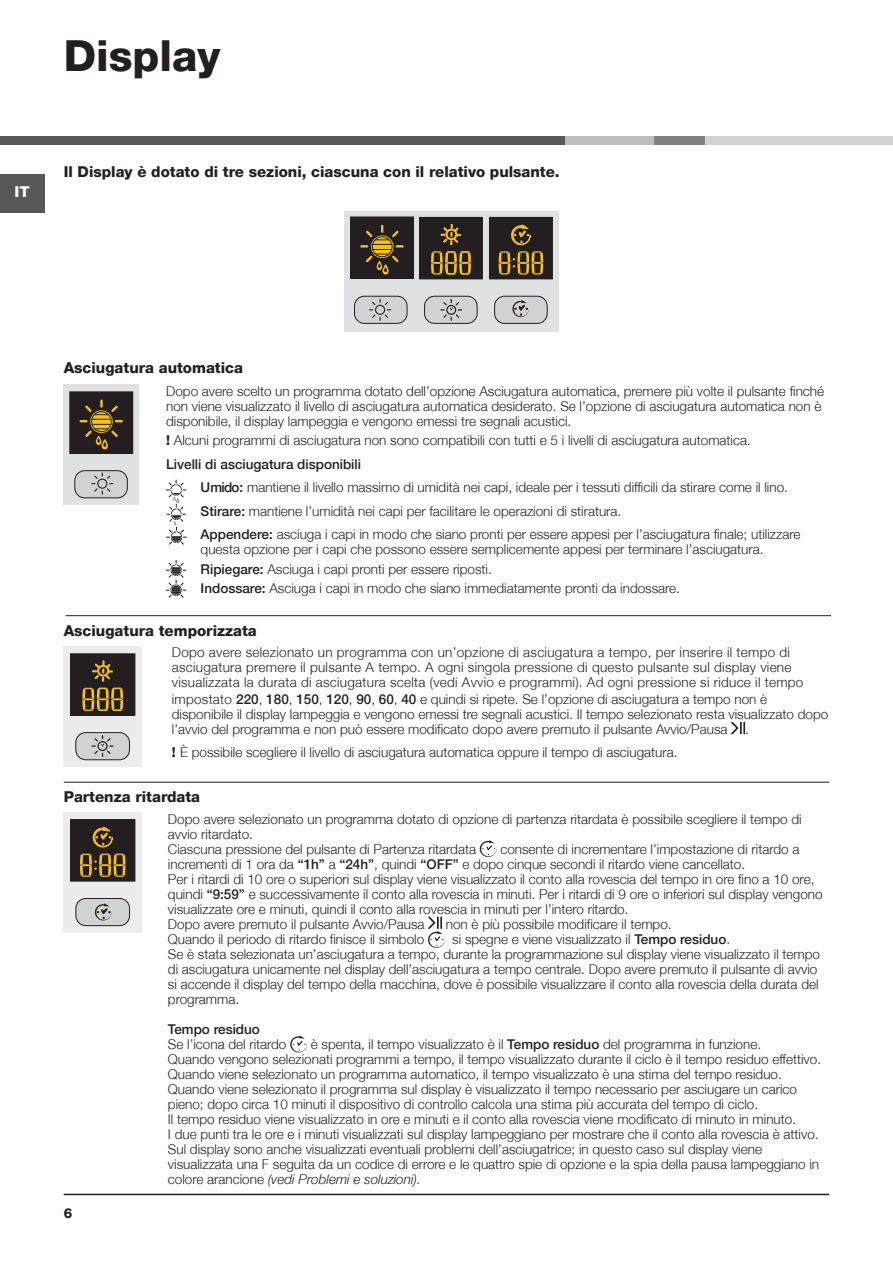
<style>
.page{position:relative;width:893px;height:1263px;background:#fff}
.page>*{position:absolute;margin:0;border:0;box-sizing:border-box;transform-origin:0 0}
.t1{font:800 42.75px "Helvetica Neue";color:#231f20}
.t2{font:800 15px "Helvetica Neue";color:#231f20}
.t3{font:800 15px "Helvetica Neue";color:#fff;scale:1.05 1}
.t4{font:300 13.5px/15px "Helvetica Neue";color:#231f20}
.t5{font:300 13.5px/15.3px "Helvetica Neue";letter-spacing:.02em;color:#231f20}
.t6{font:500 13.5px "Helvetica Neue";color:#231f20}
.t7{font:800 13.5px "Helvetica Neue";color:#231f20}
.s1{font-weight:800}
.s2{font-weight:500}
.s3{font-style:italic}
</style>
<div class="page">
<hr style="left:64px;top:1194px;width:765px;height:1px;background:#231f20">
<div style="left:0;top:174px;width:45px;height:38px;background:#57585a"></div>
<hr style="left:66px;top:615px;width:765px;height:1px;background:#231f20">
<svg style="left:731px;top:722px;width:14px;height:12px"></svg>
<hr style="left:64px;top:782px;width:765px;height:1px;background:#231f20">
<svg style="left:480px;top:840px;width:17px;height:17px"></svg>
<svg style="left:428px;top:916px;width:17px;height:32px"></svg>
<svg style="left:290px;top:1036px;width:17px;height:16px"></svg>
<div style="left:344px;top:211px;width:215px;height:120px;background:#e0e1e3"></div>
<div style="left:419px;top:217px;width:63px;height:62px;background:#231f20"></div>
<div style="left:419px;top:217px;width:64px;height:62px;border:1px solid #231f20"></div>
<div style="left:489px;top:217px;width:63px;height:62px;background:#231f20"></div>
<div style="left:489px;top:217px;width:64px;height:62px;border:1px solid #231f20"></div>
<svg style="left:499px;top:224px;width:44px;height:50px"></svg>
<svg style="left:431px;top:251px;width:40px;height:23px"></svg>
<div style="left:354px;top:296px;width:53px;height:27px;background:#d1d2d4;border-radius:10px"></div>
<div style="left:354px;top:296px;width:54px;height:28px;border:1px solid #231f20;border-radius:10px"></div>
<div style="left:425px;top:296px;width:52px;height:27px;background:#d1d2d4;border-radius:10px"></div>
<div style="left:424px;top:296px;width:54px;height:28px;border:1px solid #231f20;border-radius:10px"></div>
<div style="left:495px;top:296px;width:52px;height:27px;background:#d1d2d4;border-radius:10px"></div>
<div style="left:494px;top:296px;width:54px;height:28px;border:1px solid #231f20;border-radius:10px"></div>
<svg style="left:441px;top:224px;width:20px;height:21px"></svg>
<svg style="left:440px;top:299px;width:22px;height:22px"></svg>
<svg style="left:369px;top:299px;width:22px;height:22px"></svg>
<svg style="left:512px;top:300px;width:17px;height:17px"></svg>
<div style="left:350px;top:217px;width:64px;height:62px;background:#231f20"></div>
<svg style="left:360px;top:225px;width:44px;height:49px"></svg>
<div style="left:372px;top:237px;width:20px;height:20px;border:1px solid #231f20;border-radius:50%"></div>
<div style="left:64px;top:385px;width:75px;height:120px;background:#e0e1e3"></div>
<div style="left:70px;top:392px;width:63px;height:61px;background:#231f20"></div>
<div style="left:70px;top:392px;width:63px;height:62px;border:1px solid #231f20"></div>
<div style="left:75px;top:471px;width:52px;height:27px;background:#d1d2d4;border-radius:10px"></div>
<div style="left:75px;top:470px;width:53px;height:28px;border:1px solid #231f20;border-radius:10px"></div>
<svg style="left:91px;top:472px;width:22px;height:23px"></svg>
<svg style="left:80px;top:400px;width:43px;height:49px"></svg>
<div style="left:91px;top:412px;width:20px;height:20px;border:1px solid #231f20;border-radius:50%"></div>
<div style="left:64px;top:647px;width:78px;height:120px;background:#ececee"></div>
<div style="left:71px;top:654px;width:64px;height:61px;background:#231f20"></div>
<div style="left:70px;top:653px;width:65px;height:62px;border:1px solid #231f20"></div>
<svg style="left:82px;top:688px;width:41px;height:23px"></svg>
<div style="left:76px;top:733px;width:53px;height:27px;background:#d1d2d4;border-radius:10px"></div>
<div style="left:76px;top:732px;width:54px;height:28px;border:1px solid #231f20;border-radius:10px"></div>
<svg style="left:93px;top:661px;width:19px;height:20px"></svg>
<svg style="left:91px;top:735px;width:23px;height:22px"></svg>
<div style="left:64px;top:813px;width:78px;height:120px;background:#ececee"></div>
<div style="left:71px;top:820px;width:64px;height:61px;background:#231f20"></div>
<div style="left:70px;top:819px;width:65px;height:62px;border:1px solid #231f20"></div>
<svg style="left:93px;top:827px;width:20px;height:20px"></svg>
<svg style="left:80px;top:854px;width:45px;height:23px"></svg>
<div style="left:76px;top:898px;width:54px;height:28px;background:#d1d2d4;border-radius:10px"></div>
<div style="left:76px;top:898px;width:54px;height:28px;border:1px solid #231f20;border-radius:10px"></div>
<svg style="left:95px;top:903px;width:16px;height:17px"></svg>
<svg style="left:166px;top:480px;width:21px;height:64px"></svg>
<svg style="left:166px;top:560px;width:20px;height:37px"></svg>
<div style="left:0;top:136px;width:893px;height:9px;background:#57585a"></div>
<div style="left:565px;top:136px;width:90px;height:9px;background:#bcbdc0"></div>
<div style="left:655px;top:136px;width:51px;height:9px;background:#808285"></div>
<div style="left:706px;top:136px;width:187px;height:9px;background:#d1d2d4"></div>
<h1 class="t1" style="left:64px;top:30px;width:158px">Display</h1>
<p class="t3" style="left:15px;top:183px;width:16px">IT</p>
<p class="t2" style="left:64px;top:163px;width:497px">Il Display è dotato di tre sezioni, ciascuna con il relativo pulsante.</p>
<p class="t2" style="left:64px;top:359px;width:181px">Asciugatura automatica</p>
<p class="t4" style="left:166px;top:383px;width:659px">Dopo avere scelto un programma dotato dell’opzione Asciugatura automatica, premere più volte il pulsante finché non viene visualizzato il livello di asciugatura automatica desiderato. Se l’opzione di asciugatura automatica non è disponibile, il display lampeggia e vengono emessi tre segnali acustici.</p>
<p class="t4" style="left:166px;top:428px;width:586px;line-height:23.5px"><span class="s1">!</span> Alcuni programmi di asciugatura non sono compatibili con tutti e 5 i livelli di asciugatura automatica.<br><span class="s2">Livelli di asciugatura disponibili</span></p>
<p class="t4" style="left:201px;top:475px;width:601px;line-height:23.5px"><span class="s2">Umido:</span> mantiene il livello massimo di umidità nei capi, ideale per i tessuti difficili da stirare come il lino.<br><span class="s2">Stirare:</span> mantiene l’umidità nei capi per facilitare le operazioni di stiratura.<br><span class="s2">Appendere:</span> asciuga i capi in modo che siano pronti per essere appesi per l’asciugatura finale; utilizzare</p>
<p class="t4" style="left:201px;top:540px;width:564px;line-height:19.4px">questa opzione per i capi che possono essere semplicemente appesi per terminare l’asciugatura.<br><span class="s2">Ripiegare:</span> Asciuga i capi pronti per essere riposti.<br><span class="s2">Indossare:</span> Asciuga i capi in modo che siano immediatamente pronti da indossare.</p>
<p class="t2" style="left:64px;top:621px;width:195px">Asciugatura temporizzata</p>
<p class="t5" style="left:172px;top:645px;width:658px">Dopo avere selezionato un programma con un’opzione di asciugatura a tempo, per inserire il tempo di asciugatura premere il pulsante A tempo. A ogni singola pressione di questo pulsante sul display viene visualizzata la durata di asciugatura scelta (vedi Avvio e programmi). Ad ogni pressione si riduce il tempo impostato <span class="s2">220</span>, <span class="s2">180</span>, <span class="s2">150</span>, <span class="s2">120</span>, <span class="s2">90</span>, <span class="s2">60</span>, <span class="s2">40</span> e quindi si ripete. Se l’opzione di asciugatura a tempo non è disponibile il display lampeggia e vengono emessi tre segnali acustici. Il tempo selezionato resta visualizzato dopo l’avvio del programma e non può essere modificato dopo avere premuto il pulsante Avvio/Pausa</p>
<p class="t4" style="left:745px;top:721px;width:5px">.</p>
<p class="t4" style="left:172px;top:744px;width:507px"><span class="s1">!</span> È possibile scegliere il livello di asciugatura automatica oppure il tempo di asciugatura.</p>
<p class="t2" style="left:64px;top:788px;width:138px">Partenza ritardata</p>
<p class="t4" style="left:168px;top:811px;width:635px">Dopo avere selezionato un programma dotato di opzione di partenza ritardata è possibile scegliere il tempo di avvio ritardato.<br>Ciascuna pressione del pulsante di Partenza ritardata</p>
<p class="t4" style="left:168px;top:841px;width:656px;text-indent:332px">consente di incrementare l’impostazione di ritardo a incrementi di 1 ora da <span class="s2">“1h”</span> a <span class="s2">“24h”</span>, quindi <span class="s2">“OFF”</span> e dopo cinque secondi il ritardo viene cancellato.<br>Per i ritardi di 10 ore o superiori sul display viene visualizzato il conto alla rovescia del tempo in ore fino a 10 ore, quindi <span class="s2">“9:59”</span> e successivamente il conto alla rovescia in minuti. Per i ritardi di 9 ore o inferiori sul display vengono visualizzate ore e minuti, quindi il conto alla rovescia in minuti per l’intero ritardo.<br>Dopo avere premuto il pulsante Avvio/Pausa</p>
<p class="t4" style="left:446px;top:916px;width:227px">non è più possibile modificare il tempo.</p>
<p class="t7" style="left:64px;top:1205px;width:10px">6</p>
<p class="t4" style="left:168px;top:931px;width:258px">Quando il periodo di ritardo finisce il simbolo</p>
<p class="t4" style="left:168px;top:931px;width:654px;text-indent:284px">si spegne e viene visualizzato il <span class="s2">Tempo residuo</span>.<br>Se è stata selezionata un’asciugatura a tempo, durante la programmazione sul display viene visualizzato il tempo di asciugatura unicamente nel display dell’asciugatura a tempo centrale. Dopo avere premuto il pulsante di avvio si accende il display del tempo della macchina, dove è possibile visualizzare il conto alla rovescia della durata del programma.</p>
<p class="t6" style="left:168px;top:1021px;width:94px">Tempo residuo</p>
<p class="t4" style="left:168px;top:1036px;width:120px">Se l’icona del ritardo</p>
<p class="t4" style="left:168px;top:1036px;width:655px;text-indent:143px">è spenta, il tempo visualizzato è il <span class="s2">Tempo residuo</span> del programma in funzione.<br>Quando vengono selezionati programmi a tempo, il tempo visualizzato durante il ciclo è il tempo residuo effettivo.<br>Quando viene selezionato un programma automatico, il tempo visualizzato è una stima del tempo residuo.<br>Quando viene selezionato il programma sul display è visualizzato il tempo necessario per asciugare un carico pieno; dopo circa 10 minuti il dispositivo di controllo calcola una stima più accurata del tempo di ciclo.<br>Il tempo residuo viene visualizzato in ore e minuti e il conto alla rovescia viene modificato di minuto in minuto.<br>I due punti tra le ore e i minuti visualizzati sul display lampeggiano per mostrare che il conto alla rovescia è attivo.<br>Sul display sono anche visualizzati eventuali problemi dell’asciugatrice; in questo caso sul display viene visualizzata una F seguita da un codice di errore e le quattro spie di opzione e la spia della pausa lampeggiano in colore arancione <span class="s3">(vedi Problemi e soluzioni).</span></p>
</div>
